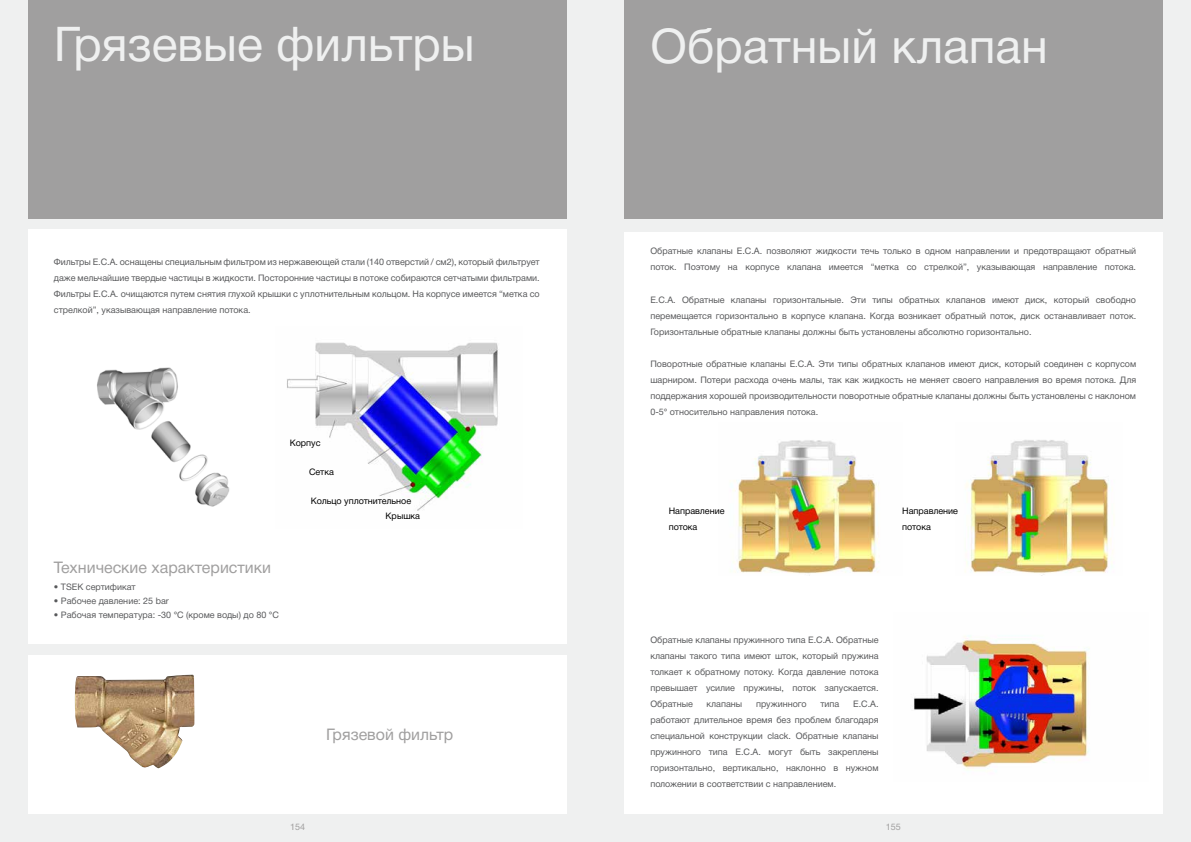
<style>
.page{position:relative;width:1191px;height:842px;background:#eff0f0}
.page>*{position:absolute;margin:0;border:0;box-sizing:border-box;transform-origin:0 0}
.t1{font:48px "Helvetica Neue Cyr";color:#eff0f0}
.t2{font:16px "Helvetica Neue Cyr";color:#a09f9f}
.t3{font:9px/16px "Helvetica Neue Cyr";color:#58595b;text-align:justify}
.t4{font:9px/16px "Helvetica Neue Cyr";color:#000}
.t5{font:9px "Helvetica Neue Cyr";color:#a09f9f}
</style>
<div class="page">
<div style="left:28px;top:0;width:539px;height:218px;background:#a09f9f"></div>
<div style="left:28px;top:230px;width:539px;height:414px;background:#fff"></div>
<img style="left:97px;top:367px;width:133px;height:140px">
<img style="left:287px;top:342px;width:211px;height:169px">
<div style="left:28px;top:656px;width:539px;height:158px;background:#fff"></div>
<img style="left:75px;top:675px;width:119px;height:94px">
<div style="left:624px;top:0;width:538px;height:218px;background:#a09f9f"></div>
<div style="left:624px;top:232px;width:538px;height:582px;background:#fff"></div>
<img style="left:733px;top:440px;width:147px;height:134px">
<img style="left:914px;top:635px;width:175px;height:135px">
<img style="left:965px;top:440px;width:148px;height:135px">
<h1 class="t1" style="left:54px;top:18px;width:422px">Грязевые фильтры</h1>
<p class="t3" style="left:54px;top:254px;width:487px">Фильтры E.C.A. оснащены специальным фильтром из нержавеющей стали (140 отверстий / см2), который фильтрует даже мельчайшие твердые частицы в жидкости. Посторонние частицы в потоке собираются сетчатыми фильтрами.<br>Фильтры E.C.A. очищаются путем снятия глухой крышки с уплотнительным кольцом. На корпусе имеется “метка со стрелкой”, указывающая направление потока.</p>
<p class="t4" style="left:290px;top:435px;width:32px">Корпус</p>
<p class="t4" style="left:309px;top:464px;width:26px">Сетка</p>
<p class="t4" style="left:386px;top:494px;width:36px;line-height:14.7px;text-indent:-75px">Кольцо уплотнительное<br>Крышка</p>
<h2 class="t2" style="left:54px;top:558px;width:219px">Технические характеристики</h2>
<p class="t3" style="left:54px;top:579px;width:83px">• TSEK сертификат</p>
<p class="t3" style="left:54px;top:593px;width:116px">• Рабочее давление: 25 bar</p>
<p class="t3" style="left:54px;top:607px;width:226px">• Рабочая температура: -30 °C (кроме воды) до 80 °C</p>
<h2 class="t2" style="left:326px;top:726px;width:129px">Грязевой фильтр</h2>
<h1 class="t1" style="left:650px;top:19px;width:399px">Обратный клапан</h1>
<p class="t3" style="left:650px;top:243px;width:487px">Обратные клапаны E.C.A. позволяют жидкости течь только в одном направлении и предотвращают обратный поток. Поэтому на корпусе клапана имеется “метка со стрелкой”, указывающая направление потока.</p>
<p class="t3" style="left:650px;top:291px;width:487px">E.C.A. Обратные клапаны горизонтальные. Эти типы обратных клапанов имеют диск, который свободно перемещается горизонтально в корпусе клапана. Когда возникает обратный поток, диск останавливает поток.<br>Горизонтальные обратные клапаны должны быть установлены абсолютно горизонтально.</p>
<p class="t3" style="left:650px;top:355px;width:487px">Поворотные обратные клапаны E.C.A. Эти типы обратных клапанов имеют диск, который соединен с корпусом шарниром. Потери расхода очень малы, так как жидкость не меняет своего направления во время потока. Для поддержания хорошей производительности поворотные обратные клапаны должны быть установлены с наклоном 0-5° относительно направления потока.</p>
<p class="t4" style="left:669px;top:503px;width:57px">Направление потока</p>
<p class="t4" style="left:902px;top:503px;width:57px">Направление потока</p>
<p class="t3" style="left:650px;top:632px;width:230px">Обратные клапаны пружинного типа E.C.A. Обратные клапаны такого типа имеют шток, который пружина толкает к обратному потоку. Когда давление потока превышает усилие пружины, поток запускается.<br>Обратные</p>
<p class="t3" style="left:650px;top:696px;width:230px;text-indent:203px">E.C.A. работают длительное время без проблем благодаря специальной конструкции clack. Обратные клапаны пружинного типа E.C.A. могут быть закреплены горизонтально, вертикально, наклонно в нужном положении в соответствии с направлением.</p>
<p class="t3" style="left:706px;top:696px;width:37px">клапаны</p>
<p class="t3" style="left:756px;top:696px;width:52px">пружинного</p>
<p class="t3" style="left:820px;top:696px;width:21px">типа</p>
<p class="t5" style="left:290px;top:822px;width:17px">154</p>
<p class="t5" style="left:885px;top:822px;width:17px">155</p>
</div>
